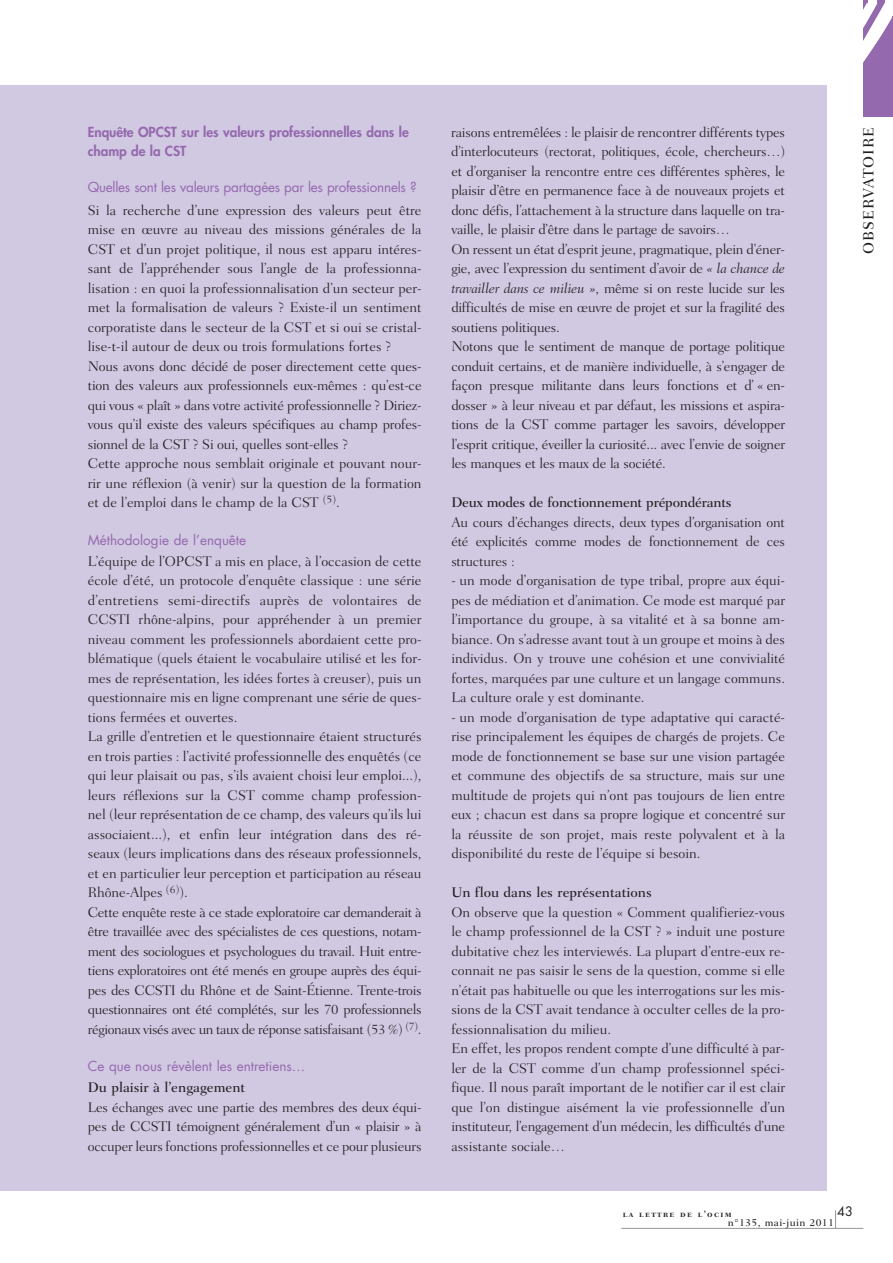
<style>
.page{position:relative;width:893px;height:1263px;background:#fff}
.page>*{position:absolute;margin:0;border:0;box-sizing:border-box;transform-origin:0 0}
.t1{font:15px "Fairfield LH Medium SC";letter-spacing:.07em;color:#231f20}
.t2{font:300 14.25px/19.5px "Fairfield LH";color:#231f20}
.t3{font:500 14.25px "Fairfield LH";color:#231f20}
.t4{font:800 13.5px/19.5px "Futura";color:#9469ad}
.t5{font:13.5px "Futura";color:#9469ad}
.t6{font:13.5px "Futura";letter-spacing:-.02em;color:#9469ad}
.t7{font:12.75px "Futura";color:#231f20}
.t8{font:500 10.5px "Fairfield LH";letter-spacing:.04em;color:#231f20}
.t9{font:9px "Fairfield LH Bold SC";letter-spacing:.15em;color:#231f20}
.s1{font-style:italic}
</style>
<div class="page">
<div style="left:0;top:85px;width:826px;height:1106px;background:#d1c8e2"></div>
<svg style="left:835px;top:1210px;width:1px;height:18px"></svg>
<hr style="left:621px;top:1228px;width:242px;height:1px;background:#939598">
<svg style="left:864px;top:0;width:29px;height:117px"></svg>
<p class="t4" style="left:88px;top:123px;width:322px">Enquête OPCST sur les valeurs professionnelles dans le champ de la CST</p>
<p class="t6" style="left:88px;top:181px;width:330px">Quelles sont les valeurs partagées par les professionnels ?</p>
<p class="t2" style="left:88px;top:201px;width:335px">Si la recherche d’une expression des valeurs peut être mise en œuvre au niveau des missions générales de la CST et d’un projet politique, il nous est apparu intéres&shy;sant de l’appréhender sous l’angle de la professionna&shy;lisation : en quoi la professionnalisation d’un secteur per&shy;met la formalisation de valeurs ? Existe-il un sentiment corporatiste dans le secteur de la CST et si oui se cristal&shy;lise-t-il autour de deux ou trois formulations fortes ?<br>Nous avons donc décidé de poser directement cette ques&shy;tion des valeurs aux professionnels eux-mêmes : qu’est-ce qui vous « plaît » dans votre activité professionnelle ? Diriez&shy;vous qu’il existe des valeurs spécifiques au champ profes&shy;sionnel de la CST ? Si oui, quelles sont-elles ?<br>Cette approche nous semblait originale et pouvant nour&shy;rir une réflexion (à venir) sur la question de la formation et de l’emploi dans le champ de la CST <sup>(5)</sup>.</p>
<p class="t5" style="left:88px;top:533px;width:160px">Méthodologie de l’enquête</p>
<p class="t2" style="left:88px;top:552px;width:335px">L’équipe de l’OPCST a mis en place, à l’occasion de cette école d’été, un protocole d’enquête classique : une série d’entretiens semi-directifs auprès de volontaires de CCSTI rhône-alpins, pour appréhender à un premier niveau comment les professionnels abordaient cette pro&shy;blématique (quels étaient le vocabulaire utilisé et les for&shy;mes de représentation, les idées fortes à creuser), puis un questionnaire mis en ligne comprenant une série de ques&shy;tions fermées et ouvertes.<br>La grille d’entretien et le questionnaire étaient structurés en trois parties : l’activité professionnelle des enquêtés (ce qui leur plaisait ou pas, s’ils avaient choisi leur emploi...), leurs réflexions sur la CST comme champ profession&shy;nel (leur représentation de ce champ, des valeurs qu’ils lui associaient...), et enfin leur intégration dans des ré&shy;seaux (leurs implications dans des réseaux professionnels, et en particulier leur perception et participation au réseau Rhône-Alpes <sup>(6)</sup>).<br>Cette enquête reste à ce stade exploratoire car demanderait à être travaillée avec des spécialistes de ces questions, notam&shy;ment des sociologues et psychologues du travail. Huit entre&shy;tiens exploratoires ont été menés en groupe auprès des équi&shy;pes des CCSTI du Rhône et de Saint-Étienne. Trente-trois questionnaires ont été complétés, sur les 70 professionnels régionaux visés avec un taux de réponse satisfaisant (53 %) <sup>(7)</sup>.</p>
<p class="t5" style="left:88px;top:1060px;width:219px">Ce que nous révèlent les entretiens…</p>
<p class="t3" style="left:88px;top:1082px;width:159px">Du plaisir à l’engagement</p>
<p class="t2" style="left:88px;top:1098px;width:335px;text-align:justify">Les échanges avec une partie des membres des deux équi&shy;pes de CCSTI témoignent généralement d’un « plaisir » à occuper leurs fonctions professionnelles et ce pour plusieurs</p>
<p class="t2" style="left:451px;top:123px;width:335px">raisons entremêlées : le plaisir de rencontrer différents types d’interlocuteurs (rectorat, politiques, école, chercheurs…) et d’organiser la rencontre entre ces différentes sphères, le plaisir d’être en permanence face à de nouveaux projets et donc défis, l’attachement à la structure dans laquelle on tra&shy;vaille, le plaisir d’être dans le partage de savoirs…<br>On ressent un état d’esprit jeune, pragmatique, plein d’éner&shy;gie, avec l’expression du sentiment d’avoir de <span class="s1">« la chance de travailler dans ce milieu »</span>, même si on reste lucide sur les difficultés de mise en œuvre de projet et sur la fragilité des soutiens politiques.<br>Notons que le sentiment de manque de portage politique conduit certains, et de manière individuelle, à s’engager de façon presque militante dans leurs fonctions et d’ « en&shy;dosser » à leur niveau et par défaut, les missions et aspira&shy;tions de la CST comme partager les savoirs, développer l’esprit critique, éveiller la curiosité... avec l’envie de soigner les manques et les maux de la société.</p>
<p class="t3" style="left:451px;top:497px;width:282px">Deux modes de fonctionnement prépondérants</p>
<p class="t2" style="left:451px;top:513px;width:335px;text-align:justify">Au cours d’échanges directs, deux types d’organisation ont été explicités comme modes de fonctionnement de ces structures :</p>
<p class="t2" style="left:451px;top:572px;width:335px;text-align:justify">- un mode d’organisation de type tribal, propre aux équi&shy;pes de médiation et d’animation. Ce mode est marqué par l’importance du groupe, à sa vitalité et à sa bonne am&shy;biance. On s’adresse avant tout à un groupe et moins à des individus. On y trouve une cohésion et une convivialité fortes, marquées par une culture et un langage communs.<br>La culture orale y est dominante.</p>
<p class="t2" style="left:451px;top:708px;width:335px;text-align:justify">- un mode d’organisation de type adaptative qui caracté&shy;rise principalement les équipes de chargés de projets. Ce mode de fonctionnement se base sur une vision partagée et commune des objectifs de sa structure, mais sur une multitude de projets qui n’ont pas toujours de lien entre eux ; chacun est dans sa propre logique et concentré sur la réussite de son projet, mais reste polyvalent et à la disponibilité du reste de l’équipe si besoin.</p>
<p class="t3" style="left:451px;top:887px;width:202px">Un flou dans les représentations</p>
<p class="t2" style="left:451px;top:903px;width:335px">On observe que la question « Comment qualifieriez-vous le champ professionnel de la CST ? » induit une posture dubitative chez les interviewés. La plupart d’entre-eux re&shy;connait ne pas saisir le sens de la question, comme si elle n’était pas habituelle ou que les interrogations sur les mis&shy;sions de la CST avait tendance à occulter celles de la pro&shy;fessionnalisation du milieu.<br>En effet, les propos rendent compte d’une difficulté à par&shy;ler de la CST comme d’un champ professionnel spéci&shy;fique. Il nous paraît important de le notifier car il est clair que l’on distingue aisément la vie professionnelle d’un instituteur, l’engagement d’un médecin, les difficultés d’une assistante sociale…</p>
<p class="t1" style="left:863px;top:254px;width:129px;rotate:-90deg">OBSERVATOIRE</p>
<p class="t7" style="left:837px;top:1206px;width:17px">43</p>
<p class="t9" style="left:623px;top:1210px;width:110px">la lettre de l’ocim</p>
<p class="t8" style="left:728px;top:1218px;width:108px">n°135, mai-juin 2011</p>
</div>
